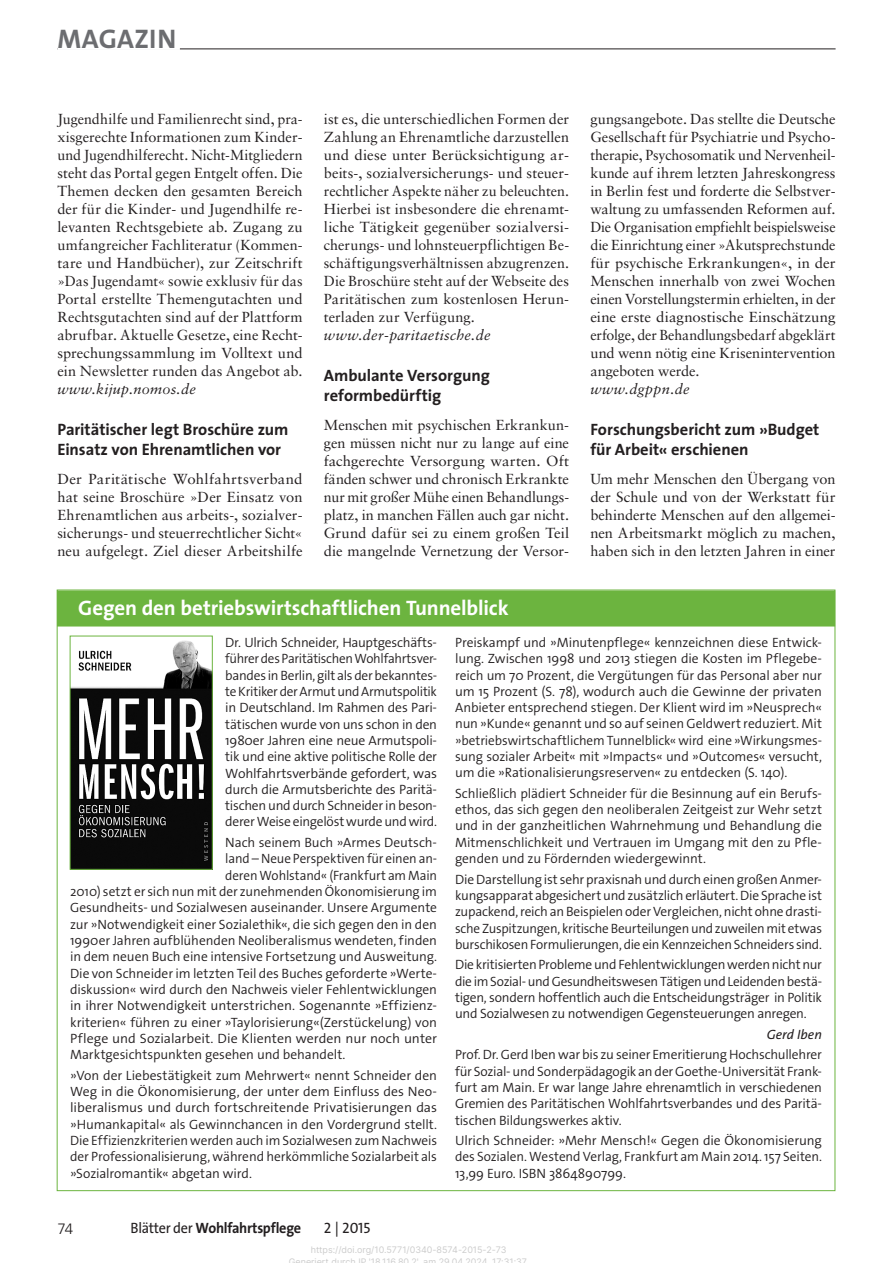
<style>
.page{position:relative;width:893px;height:1263px;background:#fff}
.page>*{position:absolute;margin:0;border:0;box-sizing:border-box;transform-origin:0 0}
.t1{font:700 27px "The Sans Os F";letter-spacing:.015em;color:#6c6d70}
.t2{font:700 21px "The Sans";letter-spacing:-.005em;color:#fff}
.t3{font:700 16.5px/19.8px "The Sans";letter-spacing:-.005em;color:#231f20}
.t4{font:700 15px "The Sans Os F";letter-spacing:-.02em;color:#231f20;scale:.95 1}
.t5{font:15px "The Sans Os F";color:#231f20}
.t6{font:300 15px "Frutiger";color:#231f20}
.t7{font:14.55px/18px "Sabon LT Std";color:#231f20;text-align:justify}
.t8{font:italic 14.55px "Sabon LT Std";letter-spacing:.02em;color:#231f20}
.t9{font:300 13.5px/16.4px "The Sans Os F";letter-spacing:-.005em;color:#231f20;text-align:justify}
.t10{font:italic 13.5px "The Sans Os F";color:#231f20}
.t11{font:9px/12px "Inter";color:#ccc;text-align:center}
.s1{font-weight:400}
</style>
<div class="page">
<hr style="left:57px;top:49px;width:779px;height:1px;background:#231f20">
<hr style="left:58px;top:47px;width:122px;height:3px;background:#fff">
<div style="left:57px;top:590px;width:778px;height:36px;background:#6cb43f"></div>
<img style="left:72px;top:641px;width:138px;height:226px">
<h1 class="t1" style="left:58px;top:22px;width:120px">MAGAZIN</h1>
<p class="t7" style="left:57px;top:110px;width:247px">Jugendhilfe und Familienrecht sind, pra&shy;xisgerechte Informationen zum Kinder&shy;und Jugendhilferecht. Nicht-Mitgliedern steht das Portal gegen Entgelt offen. Die Themen decken den gesamten Bereich der für die Kinder- und Jugendhilfe re&shy;levanten Rechtsgebiete ab. Zugang zu umfangreicher Fachliteratur (Kommen&shy;tare und Handbücher), zur Zeitschrift »Das Jugendamt« sowie exklusiv für das Portal erstellte Themengutachten und Rechtsgutachten sind auf der Plattform abrufbar. Aktuelle Gesetze, eine Recht&shy;sprechungssammlung im Volltext und ein Newsletter runden das Angebot ab.</p>
<p class="t8" style="left:57px;top:381px;width:140px">www.kijup.nomos.de</p>
<p class="t3" style="left:57px;top:420px;width:233px">Paritätischer legt Broschüre zum<br>Einsatz von Ehrenamtlichen vor</p>
<p class="t7" style="left:57px;top:470px;width:247px">Der Paritätische Wohlfahrtsverband hat seine Broschüre »Der Einsatz von Ehrenamtlichen aus arbeits-, sozialver&shy;sicherungs- und steuerrechtlicher Sicht« neu aufgelegt. Ziel dieser Arbeitshilfe</p>
<p class="t7" style="left:324px;top:110px;width:247px">ist es, die unterschiedlichen Formen der Zahlung an Ehrenamtliche darzustellen und diese unter Berücksichtigung ar&shy;beits-, sozialversicherungs- und steuer&shy;rechtlicher Aspekte näher zu beleuchten.<br>Hierbei ist insbesondere die ehrenamt&shy;liche Tätigkeit gegenüber sozialversi&shy;cherungs- und lohnsteuerpflichtigen Be&shy;schäftigungsverhältnissen abzugrenzen.<br>Die Broschüre steht auf der Webseite des Paritätischen zum kostenlosen Herun&shy;terladen zur Verfügung.</p>
<p class="t8" style="left:324px;top:327px;width:168px">www.der-paritaetische.de</p>
<p class="t3" style="left:324px;top:366px;width:167px">Ambulante Versorgung reformbedürftig</p>
<p class="t7" style="left:324px;top:416px;width:247px">Menschen mit psychischen Erkrankun&shy;gen müssen nicht nur zu lange auf eine fachgerechte Versorgung warten. Oft fänden schwer und chronisch Erkrankte nur mit großer Mühe einen Behandlungs&shy;platz, in manchen Fällen auch gar nicht.<br>Grund dafür sei zu einem großen Teil die mangelnde Vernetzung der Versor-</p>
<h2 class="t2" style="left:78px;top:594px;width:432px">Gegen den betriebswirtschaftlichen Tunnelblick</h2>
<p class="t7" style="left:590px;top:110px;width:247px">gungsangebote. Das stellte die Deutsche Gesellschaft für Psychiatrie und Psycho&shy;therapie, Psychosomatik und Nervenheil&shy;kunde auf ihrem letzten Jahreskongress in Berlin fest und forderte die Selbstver&shy;waltung zu umfassenden Reformen auf.<br>Die Organisation empfiehlt beispielsweise die Einrichtung einer »Akutsprechstunde für psychische Erkrankungen«, in der Menschen innerhalb von zwei Wochen einen Vorstellungstermin erhielten, in der eine erste diagnostische Einschätzung erfolge, der Behandlungsbedarf abgeklärt und wenn nötig eine Krisenintervention angeboten werde.</p>
<p class="t8" style="left:590px;top:381px;width:101px">www.dgppn.de</p>
<p class="t3" style="left:590px;top:420px;width:231px">Forschungsbericht zum »Budget für Arbeit« erschienen</p>
<p class="t7" style="left:590px;top:470px;width:247px">Um mehr Menschen den Übergang von der Schule und von der Werkstatt für behinderte Menschen auf den allgemei&shy;nen Arbeitsmarkt möglich zu machen, haben sich in den letzten Jahren in einer</p>
<p class="t9" style="left:225px;top:634px;width:213px">Dr. Ulrich Schneider, Hauptgeschäfts&shy;führer des Paritätischen Wohlfahrtsver&shy;bandes in Berlin, gilt als der bekanntes&shy;te Kritiker der Armut und Armutspolitik in Deutschland. Im Rahmen des Pari&shy;tätischen wurde von uns schon in den 1980er Jahren eine neue Armutspoli&shy;tik und eine aktive politische Rolle der Wohlfahrtsverbände gefordert, was durch die Armutsberichte des Paritä&shy;tischen und durch Schneider in beson&shy;derer Weise eingelöst wurde und wird.</p>
<p class="t9" style="left:225px;top:834px;width:213px">Nach seinem Buch »Armes Deutsch-</p>
<p class="t9" style="left:225px;top:851px;width:213px">land – Neue Perspektiven für einen an-</p>
<p class="t9" style="left:225px;top:867px;width:213px">deren Wohlstand« (Frankfurt am Main</p>
<p class="t9" style="left:70px;top:883px;width:368px">2010) setzt er sich nun mit der zunehmenden Ökonomisierung im</p>
<p class="t9" style="left:70px;top:900px;width:368px">Gesundheits- und Sozialwesen auseinander. Unsere Argumente</p>
<p class="t9" style="left:70px;top:916px;width:368px">zur »Notwendigkeit einer Sozialethik«, die sich gegen den in den</p>
<p class="t9" style="left:70px;top:932px;width:368px">1990er Jahren aufblühenden Neoliberalismus wendeten, finden</p>
<p class="t9" style="left:70px;top:949px;width:368px">in dem neuen Buch eine intensive Fortsetzung und Ausweitung.</p>
<p class="t9" style="left:70px;top:965px;width:368px">Die von Schneider im letzten Teil des Buches geforderte »Werte-</p>
<p class="t9" style="left:70px;top:981px;width:368px">diskussion« wird durch den Nachweis vieler Fehlentwicklungen</p>
<p class="t9" style="left:70px;top:997px;width:368px">in ihrer Notwendigkeit unterstrichen. Sogenannte »Effizienz-</p>
<p class="t9" style="left:70px;top:1014px;width:368px">kriterien« führen zu einer »Taylorisierung«(Zerstückelung) von</p>
<p class="t9" style="left:70px;top:1030px;width:368px">Pflege und Sozialarbeit. Die Klienten werden nur noch unter</p>
<p class="t9" style="left:70px;top:1046px;width:277px">Marktgesichtspunkten gesehen und behandelt.</p>
<p class="t9" style="left:70px;top:1067px;width:368px">»Von der Liebestätigkeit zum Mehrwert« nennt Schneider den Weg in die Ökonomisierung, der unter dem Einfluss des Neo&shy;liberalismus und durch fortschreitende Privatisierungen das »Humankapital« als Gewinnchancen in den Vordergrund stellt.<br>Die Effizienzkriterien werden auch im Sozialwesen zum Nachweis der Professionalisierung, während herkömmliche Sozialarbeit als »Sozialromantik« abgetan wird.</p>
<p class="t6" style="left:57px;top:1220px;width:17px">74</p>
<p class="t4" style="left:131px;top:1218px;width:181px"><span class="s1">Blätter der</span> Wohlfahrtspflege</p>
<p class="t5" style="left:324px;top:1218px;width:48px">2 | 2015</p>
<p class="t9" style="left:455px;top:634px;width:368px">Preiskampf und »Minutenpflege« kennzeichnen diese Entwick&shy;lung. Zwischen 1998 und 2013 stiegen die Kosten im Pflegebe&shy;reich um 70 Prozent, die Vergütungen für das Personal aber nur um 15 Prozent (S. 78), wodurch auch die Gewinne der privaten Anbieter entsprechend stiegen. Der Klient wird im »Neusprech« nun »Kunde« genannt und so auf seinen Geldwert reduziert. Mit »betriebswirtschaftlichem Tunnelblick« wird eine »Wirkungsmes&shy;sung sozialer Arbeit« mit »Impacts« und »Outcomes« versucht, um die »Rationalisierungsreserven« zu entdecken (S. 140).</p>
<p class="t9" style="left:455px;top:785px;width:368px">Schließlich plädiert Schneider für die Besinnung auf ein Berufs&shy;ethos, das sich gegen den neoliberalen Zeitgeist zur Wehr setzt und in der ganzheitlichen Wahrnehmung und Behandlung die Mitmenschlichkeit und Vertrauen im Umgang mit den zu Pfle&shy;genden und zu Fördernden wiedergewinnt.</p>
<p class="t9" style="left:455px;top:871px;width:368px">Die Darstellung ist sehr praxisnah und durch einen großen Anmer&shy;kungsapparat abgesichert und zusätzlich erläutert. Die Sprache ist zupackend, reich an Beispielen oder Vergleichen, nicht ohne drasti&shy;sche Zuspitzungen, kritische Beurteilungen und zuweilen mit etwas burschikosen Formulierungen, die ein Kennzeichen Schneiders sind.</p>
<p class="t9" style="left:455px;top:957px;width:368px">Die kritisierten Probleme und Fehlentwicklungen werden nicht nur die im Sozial- und Gesundheitswesen Tätigen und Leidenden bestä&shy;tigen, sondern hoffentlich auch die Entscheidungsträger in Politik und Sozialwesen zu notwendigen Gegensteuerungen anregen.</p>
<p class="t10" style="left:767px;top:1026px;width:57px">Gerd Iben</p>
<p class="t9" style="left:455px;top:1047px;width:368px">Prof. Dr. Gerd Iben war bis zu seiner Emeritierung Hochschullehrer für Sozial- und Sonderpädagogik an der Goethe-Universität Frank&shy;furt am Main. Er war lange Jahre ehrenamtlich in verschiedenen Gremien des Paritätischen Wohlfahrtsverbandes und des Paritä&shy;tischen Bildungswerkes aktiv.</p>
<p class="t9" style="left:455px;top:1132px;width:368px">Ulrich Schneider: »Mehr Mensch!« Gegen die Ökonomisierung des Sozialen. Westend Verlag, Frankfurt am Main 2014. 157 Seiten.<br>13,99 Euro. ISBN 3864890799.</p>
<p class="t11" style="left:289px;top:1243px;width:240px">https://doi.org/10.5771/0340-8574-2015-2-73<br>Generiert durch IP '18 116 80 2' am 29 04 2024 17:31:37</p>
</div>
